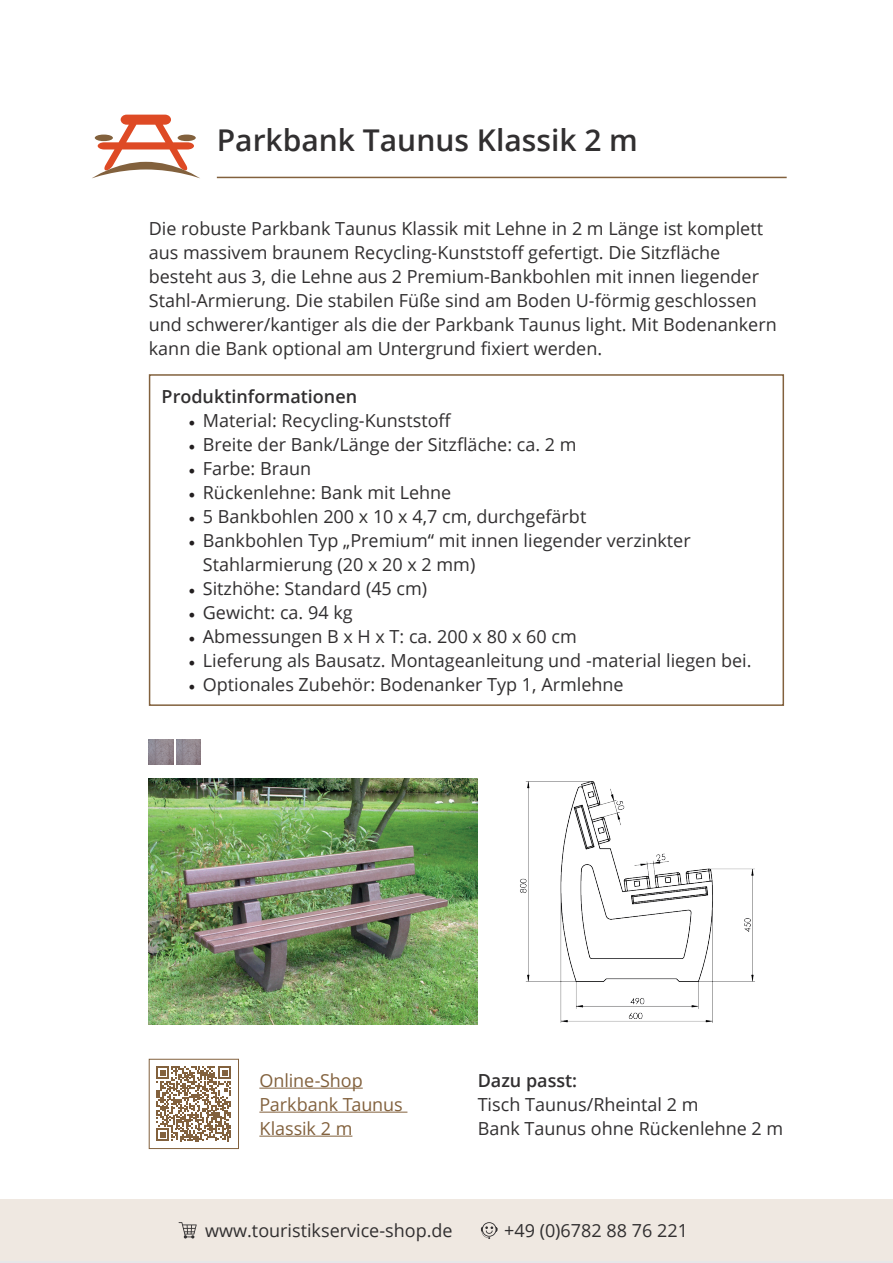
<style>
.page{position:relative;width:893px;height:1263px;background:#fff}
.page>*{position:absolute;margin:0;border:0;box-sizing:border-box;transform-origin:0 0}
.t1{font:600 30px "Open Sans";color:#312f30}
.t2{font:18px/24px "Open Sans";color:#312f30}
.t3{font:18px/24px "Open Sans";letter-spacing:-.005em;color:#82613d}
.t4{font:600 18px "Open Sans";color:#312f30}
.s1{font-family:"Minion Pro";color:#231f20}
</style>
<div class="page">
<hr style="left:217px;top:177px;width:570px;height:1px;background:#82613d">
<div style="left:0;top:1201px;width:893px;height:62px;background:#e6e7e9"></div>
<div style="left:0;top:1199px;width:893px;height:62px;background:#efe8e1"></div>
<svg style="left:179px;top:1222px;width:18px;height:16px"></svg>
<svg style="left:481px;top:1222px;width:17px;height:17px"></svg>
<svg style="left:92px;top:115px;width:108px;height:63px"></svg>
<div style="left:149px;top:374px;width:635px;height:332px;border:2px solid #82613d"></div>
<img style="left:149px;top:778px;width:310px;height:247px">
<svg style="left:156px;top:1066px;width:75px;height:75px"></svg>
<div style="left:149px;top:1059px;width:90px;height:90px;border:1px solid #82613d"></div>
<hr style="left:259px;top:1088px;width:104px;height:1px;background:#82613d">
<hr style="left:259px;top:1112px;width:148px;height:1px;background:#82613d">
<hr style="left:259px;top:1136px;width:93px;height:1px;background:#82613d">
<img style="left:459px;top:778px;width:296px;height:247px">
<img style="left:149px;top:740px;width:24px;height:24px">
<img style="left:176px;top:740px;width:24px;height:24px">
<h1 class="t1" style="left:217px;top:119px;width:423px">Parkbank Taunus Klassik 2 m</h1>
<p class="t2" style="left:149px;top:216px;width:629px">Die robuste Parkbank Taunus Klassik mit Lehne in 2 m Länge ist komplett aus massivem braunem Recycling-Kunststoff gefertigt. Die Sitzfläche besteht aus 3, die Lehne aus 2 Premium-Bankbohlen mit innen liegender Stahl-Armierung. Die stabilen Füße sind am Boden U-förmig geschlossen und schwerer/kantiger als die der Parkbank Taunus light. Mit Bodenankern kann die Bank optional am Untergrund fixiert werden.</p>
<p class="t4" style="left:162px;top:384px;width:197px">Produktinformationen</p>
<p class="t2" style="left:189px;top:408px;width:265px"><span class="s1">•</span> Material: Recycling-Kunststoff</p>
<p class="t2" style="left:189px;top:432px;width:389px"><span class="s1">•</span> Breite der Bank/Länge der Sitzfläche: ca. 2 m</p>
<p class="t2" style="left:189px;top:456px;width:124px"><span class="s1">•</span> Farbe: Braun</p>
<p class="t2" style="left:189px;top:480px;width:264px"><span class="s1">•</span> Rückenlehne: Bank mit Lehne</p>
<p class="t2" style="left:189px;top:504px;width:399px"><span class="s1">•</span> 5 Bankbohlen 200 x 10 x 4,7 cm, durchgefärbt</p>
<p class="t2" style="left:203px;top:528px;width:489px;text-indent:-14px"><span class="s1">•</span> Bankbohlen Typ „Premium“ mit innen liegender verzinkter<br>Stahlarmierung (20 x 20 x 2 mm)</p>
<p class="t2" style="left:189px;top:576px;width:240px"><span class="s1">•</span> Sitzhöhe: Standard (45 cm)</p>
<p class="t2" style="left:189px;top:600px;width:166px"><span class="s1">•</span> Gewicht: ca. 94 kg</p>
<p class="t2" style="left:189px;top:624px;width:390px"><span class="s1">•</span> Abmessungen B x H x T: ca. 200 x 80 x 60 cm</p>
<p class="t2" style="left:189px;top:648px;width:564px"><span class="s1">•</span> Lieferung als Bausatz. Montageanleitung und -material liegen bei.</p>
<p class="t2" style="left:189px;top:672px;width:437px"><span class="s1">•</span> Optionales Zubehör: Bodenanker Typ 1, Armlehne</p>
<p class="t3" style="left:259px;top:1068px;width:145px">Online-Shop<br>Parkbank Taunus<br>Klassik 2 m</p>
<p class="t4" style="left:478px;top:1068px;width:101px">Dazu passt:</p>
<p class="t2" style="left:478px;top:1092px;width:307px">Tisch Taunus/Rheintal 2 m<br>Bank Taunus ohne Rückenlehne 2 m</p>
<p class="t2" style="left:205px;top:1218px;width:249px">www.touristikservice-shop.de</p>
<p class="t2" style="left:504px;top:1218px;width:185px">+49 (0)6782 88 76 221</p>
</div>
